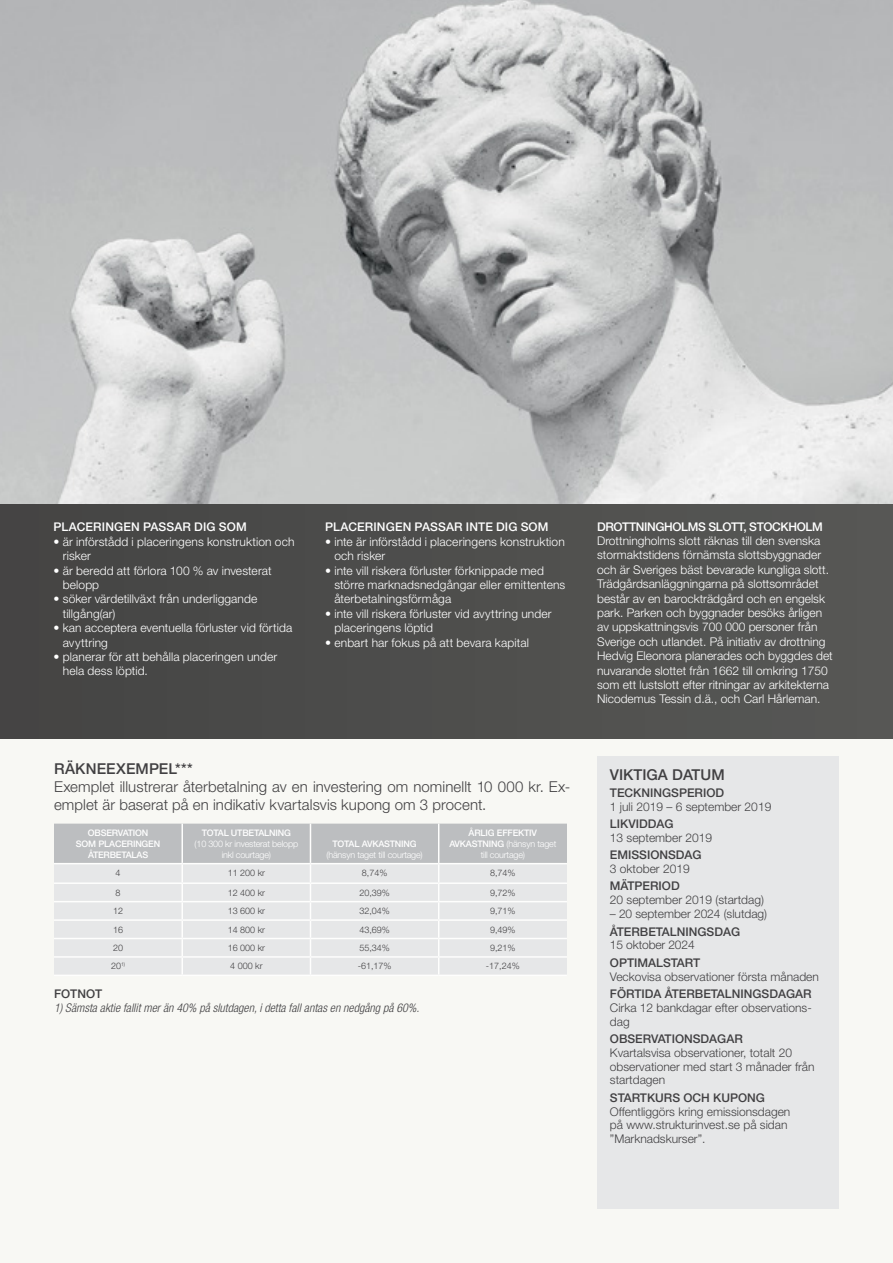
<style>
.page{position:relative;width:893px;height:1263px;background:#fff}
.page>*{position:absolute;margin:0;border:0;box-sizing:border-box;transform-origin:0 0}
.t1{font:300 15px/18px "Helvetica Neue LT Std";letter-spacing:.005em;color:#414042}
.t2{font:500 15px "Helvetica Neue LT Std";color:#414042}
.t3{font:300 12px/14.4px "Helvetica Neue LT Std";color:#fff}
.t4{font:300 12px/13.8px "Helvetica Neue LT Std";color:#414042}
.t5{font:500 12px "Helvetica Neue LT Std";color:#414042}
.t6{font:italic 300 condensed 12px "Helvetica Neue LT Std";color:#414042}
.t7{font:500 12px "Helvetica Neue LT Std";letter-spacing:.005em;color:#fff}
.t8{font:500 12px "Helvetica Neue LT Std";letter-spacing:-.03em;color:#fff}
.t9{font:300 9px "Helvetica Neue LT Std";color:#414042}
.t10{font:300 9px/10.8px "Helvetica Neue LT Std";letter-spacing:-.02em;color:#fff;text-align:center}
.t11{font:500 9px/10.8px "Helvetica Neue LT Std";letter-spacing:-.02em;color:#fff;text-align:center}
.s1{font-weight:500}
</style>
<div class="page">
<img style="left:0;top:0;width:893px;height:504px">
<div style="left:0;top:730px;width:893px;height:533px;background:#f8f8f4"></div>
<div style="left:0;top:504px;width:893px;height:234px;background:#4e4e4c"></div>
<div style="left:597px;top:756px;width:242px;height:453px;background:#e6e7e8"></div>
<svg style="left:54px;top:824px;width:513px;height:150px;background:#dcddde"></svg>
<hr style="left:54px;top:974px;width:128px;height:2px;background:#fefefd">
<hr style="left:182px;top:974px;width:128px;height:2px;background:#fefefd">
<hr style="left:310px;top:974px;width:129px;height:2px;background:#fefefd">
<hr style="left:439px;top:974px;width:128px;height:2px;background:#fefefd">
<p class="t7" style="left:54px;top:520px;width:195px">PLACERINGEN PASSAR DIG SOM</p>
<p class="t3" style="left:63px;top:534px;width:233px;text-indent:-9px">• är införstådd i placeringens konstruktion och risker</p>
<p class="t3" style="left:63px;top:563px;width:210px;text-indent:-9px">• är beredd att förlora 100 % av investerat belopp</p>
<p class="t3" style="left:63px;top:592px;width:196px;text-indent:-9px">• söker värdetillväxt från underliggande tillgång(ar)</p>
<p class="t3" style="left:63px;top:620px;width:231px;text-indent:-9px">• kan acceptera eventuella förluster vid förtida avyttring</p>
<p class="t3" style="left:63px;top:649px;width:216px;text-indent:-9px">• planerar för att behålla placeringen under hela dess löptid.</p>
<p class="t7" style="left:325px;top:520px;width:225px">PLACERINGEN PASSAR INTE DIG SOM</p>
<p class="t3" style="left:334px;top:534px;width:232px;text-indent:-9px">• inte är införstådd i placeringens konstruktion och risker</p>
<p class="t3" style="left:334px;top:563px;width:233px;text-indent:-9px">• inte vill riskera förluster förknippade med större marknadsnedgångar eller emittentens återbetalningsförmåga</p>
<p class="t3" style="left:334px;top:606px;width:219px;text-indent:-9px">• inte vill riskera förluster vid avyttring under placeringens löptid</p>
<p class="t3" style="left:325px;top:635px;width:205px">• enbart har fokus på att bevara kapital</p>
<p class="t2" style="left:54px;top:760px;width:140px">RÄKNEEXEMPEL***</p>
<p class="t1" style="left:54px;top:777px;width:518px">Exemplet illustrerar återbetalning av en investering om nominellt 10 000 kr. Ex&shy;emplet är baserat på en indikativ kvartalsvis kupong om 3 procent.</p>
<p class="t11" style="left:76px;top:827px;width:86px">OBSERVATION<br>SOM PLACERINGEN<br>ÅTERBETALAS</p>
<p class="t11" style="left:202px;top:827px;width:91px">TOTAL UTBETALNING</p>
<p class="t10" style="left:195px;top:838px;width:105px">(10 300 kr investerat belopp inkl courtage)</p>
<p class="t11" style="left:332px;top:838px;width:86px">TOTAL AVKASTNING</p>
<p class="t10" style="left:326px;top:849px;width:98px">(hänsyn taget till courtage)</p>
<p class="t10" style="left:449px;top:827px;width:108px"><span class="s1">ÅRLIG EFFEKTIV<br>AVKASTNING</span> (hänsyn taget till courtage)</p>
<p class="t9" style="left:116px;top:867px;width:7px">4</p>
<p class="t9" style="left:228px;top:867px;width:39px">11 200 kr</p>
<p class="t9" style="left:362px;top:867px;width:27px">8,74%</p>
<p class="t9" style="left:490px;top:867px;width:27px">8,74%</p>
<p class="t9" style="left:116px;top:887px;width:7px">8</p>
<p class="t9" style="left:228px;top:887px;width:39px">12 400 kr</p>
<p class="t9" style="left:359px;top:887px;width:32px">20,39%</p>
<p class="t9" style="left:490px;top:887px;width:27px">9,72%</p>
<p class="t9" style="left:113px;top:905px;width:12px">12</p>
<p class="t9" style="left:228px;top:905px;width:39px">13 600 kr</p>
<p class="t9" style="left:359px;top:905px;width:32px">32,04%</p>
<p class="t9" style="left:490px;top:905px;width:27px">9,71%</p>
<p class="t9" style="left:113px;top:924px;width:12px">16</p>
<p class="t9" style="left:228px;top:924px;width:39px">14 800 kr</p>
<p class="t9" style="left:359px;top:924px;width:32px">43,69%</p>
<p class="t9" style="left:490px;top:924px;width:27px">9,49%</p>
<p class="t9" style="left:113px;top:942px;width:12px">20</p>
<p class="t9" style="left:228px;top:942px;width:39px">16 000 kr</p>
<p class="t9" style="left:359px;top:942px;width:32px">55,34%</p>
<p class="t9" style="left:490px;top:942px;width:27px">9,21%</p>
<p class="t9" style="left:111px;top:961px;width:16px">20<sup>1)</sup></p>
<p class="t9" style="left:230px;top:961px;width:34px">4 000 kr</p>
<p class="t9" style="left:358px;top:961px;width:35px">-61,17%</p>
<p class="t9" style="left:486px;top:961px;width:35px">-17,24%</p>
<p class="t5" style="left:54px;top:987px;width:50px">FOTNOT</p>
<p class="t6" style="left:54px;top:1000px;width:367px">1) Sämsta aktie fallit mer än 40% på slutdagen, i detta fall antas en nedgång på 60%.</p>
<p class="t8" style="left:597px;top:519px;width:227px">DROTTNINGHOLMS SLOTT, STOCKHOLM</p>
<p class="t3" style="left:597px;top:533px;width:237px">Drottningholms slott räknas till den svenska stormaktstidens förnämsta slottsbyggnader och är Sveriges bäst bevarade kungliga slott.<br>Trädgårdsanläggningarna på slottsområdet består av en barockträdgård och en engelsk park. Parken och byggnader besöks årligen av uppskattningsvis 700 000 personer från Sverige och utlandet. På initiativ av drottning Hedvig Eleonora planerades och byggdes det nuvarande slottet från 1662 till omkring 1750 som ett lustslott efter ritningar av arkitekterna Nicodemus Tessin d.ä., och Carl Hårleman.</p>
<p class="t2" style="left:610px;top:765px;width:116px">VIKTIGA DATUM</p>
<p class="t5" style="left:610px;top:785px;width:116px">TECKNINGSPERIOD</p>
<p class="t4" style="left:610px;top:799px;width:163px">1 juli 2019 – 6 september 2019</p>
<p class="t5" style="left:610px;top:817px;width:65px">LIKVIDDAG</p>
<p class="t4" style="left:610px;top:830px;width:104px">13 september 2019</p>
<p class="t5" style="left:610px;top:847px;width:93px">EMISSIONSDAG</p>
<p class="t4" style="left:610px;top:861px;width:81px">3 oktober 2019</p>
<p class="t5" style="left:610px;top:878px;width:71px">MÄTPERIOD</p>
<p class="t4" style="left:610px;top:892px;width:156px">20 september 2019 (startdag)</p>
<p class="t4" style="left:610px;top:907px;width:159px">– 20 september 2024 (slutdag)</p>
<p class="t5" style="left:610px;top:924px;width:132px">ÅTERBETALNINGSDAG</p>
<p class="t4" style="left:610px;top:938px;width:86px">15 oktober 2024</p>
<p class="t5" style="left:610px;top:955px;width:92px">OPTIMALSTART</p>
<p class="t4" style="left:610px;top:969px;width:210px">Veckovisa observationer första månaden</p>
<p class="t5" style="left:610px;top:986px;width:203px">FÖRTIDA ÅTERBETALNINGSDAGAR</p>
<p class="t4" style="left:610px;top:1000px;width:203px">Cirka 12 bankdagar efter observations&shy;dag</p>
<p class="t5" style="left:610px;top:1031px;width:134px">OBSERVATIONSDAGAR</p>
<p class="t4" style="left:610px;top:1045px;width:206px">Kvartalsvisa observationer, totalt 20 observationer med start 3 månader från startdagen</p>
<p class="t5" style="left:610px;top:1090px;width:157px">STARTKURS OCH KUPONG</p>
<p class="t4" style="left:610px;top:1104px;width:182px">Offentliggörs kring emissionsdagen på www.strukturinvest.se på sidan ”Marknadskurser”.</p>
</div>
